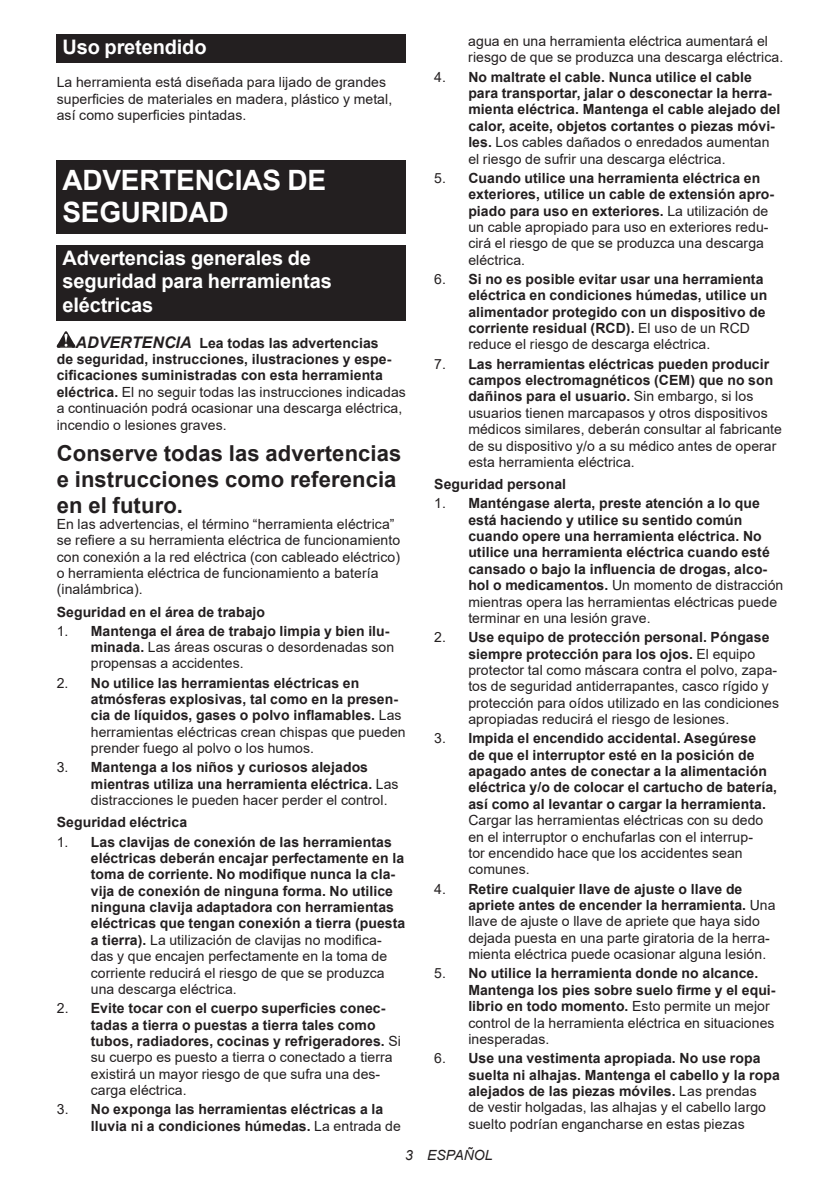
<style>
.page{position:relative;width:840px;height:1191px;background:#fff}
.page>*{position:absolute;margin:0;border:0;box-sizing:border-box;transform-origin:0 0}
.t1{font:700 28px/32.8px "Arial";letter-spacing:-.01em;color:#fff}
.t2{font:700 22px/25.8px "Arial";letter-spacing:.005em;color:#231f20}
.t3{font:700 20px/23.4px "Arial";letter-spacing:-.01em;color:#fff}
.t4{font:700 14px/16.4px "Arial";letter-spacing:.005em;color:#231f20}
.t5{font:14px/16.4px "Arial";letter-spacing:.005em;color:#231f20}
.t6{font:italic 14px "Arial";letter-spacing:.005em;color:#231f20}
.s1{font-style:italic;font-size:16px}
.s2{font-weight:400}
.s3{font-weight:700}
</style>
<div class="page">
<div style="left:57px;top:34px;width:348px;height:29px;background:#231f20"></div>
<div style="left:57px;top:160px;width:348px;height:74px;background:#231f20"></div>
<div style="left:57px;top:245px;width:348px;height:75px;background:#231f20"></div>
<svg style="left:57px;top:331px;width:18px;height:17px"></svg>
<h3 class="t3" style="left:62px;top:36px;width:145px">Uso pretendido</h3>
<p class="t5" style="left:57px;top:74px;width:337px">La herramienta está diseñada para lijado de grandes superficies de materiales en madera, plástico y metal, así como superficies pintadas.</p>
<h1 class="t1" style="left:62px;top:164px;width:265px">ADVERTENCIAS DE<br>SEGURIDAD</h1>
<h3 class="t3" style="left:62px;top:246px;width:271px">Advertencias generales de seguridad para herramientas eléctricas</h3>
<p class="t4" style="left:57px;top:335px;width:350px;text-indent:19px"><span class="s1">ADVERTENCIA</span> Lea todas las advertencias<br>de seguridad, instrucciones, ilustraciones y espe&shy;cificaciones suministradas con esta herramienta eléctrica. <span class="s2">El no seguir todas las instrucciones indicadas a continuación podrá ocasionar una descarga eléctrica, incendio o lesiones graves.</span></p>
<h2 class="t2" style="left:57px;top:440px;width:346px">Conserve todas las advertencias e instrucciones como referencia en el futuro.</h2>
<p class="t5" style="left:57px;top:515px;width:345px">En las advertencias, el término “herramienta eléctrica” se refiere a su herramienta eléctrica de funcionamiento con conexión a la red eléctrica (con cableado eléctrico) o herramienta eléctrica de funcionamiento a batería (inalámbrica).</p>
<p class="t4" style="left:57px;top:603px;width:210px">Seguridad en el área de trabajo</p>
<p class="t5" style="left:91px;top:622px;width:305px;text-indent:-34px">1. <span class="s3">Mantenga el área de trabajo limpia y bien ilu&shy;minada.</span> Las áreas oscuras o desordenadas son propensas a accidentes.</p>
<p class="t4" style="left:91px;top:674px;width:316px;text-indent:-34px"><span class="s2">2.</span> No utilice las herramientas eléctricas en atmósferas explosivas, tal como en la presen&shy;cia de líquidos, gases o polvo inflamables. <span class="s2">Las herramientas eléctricas crean chispas que pueden prender fuego al polvo o los humos.</span></p>
<p class="t4" style="left:91px;top:759px;width:309px;text-indent:-34px"><span class="s2">3.</span> Mantenga a los niños y curiosos alejados mientras utiliza una herramienta eléctrica. <span class="s2">Las distracciones le pueden hacer perder el control.</span></p>
<p class="t4" style="left:57px;top:814px;width:132px">Seguridad eléctrica</p>
<p class="t4" style="left:91px;top:833px;width:316px;text-indent:-34px"><span class="s2">1.</span> Las clavijas de conexión de las herramientas eléctricas deberán encajar perfectamente en la toma de corriente. No modifique nunca la cla&shy;vija de conexión de ninguna forma. No utilice ninguna clavija adaptadora con herramientas eléctricas que tengan conexión a tierra (puesta a tierra). <span class="s2">La utilización de clavijas no modifica&shy;das y que encajen perfectamente en la toma de corriente reducirá el riesgo de que se produzca una descarga eléctrica.</span></p>
<p class="t4" style="left:91px;top:1000px;width:311px;text-indent:-34px"><span class="s2">2.</span> Evite tocar con el cuerpo superficies conec&shy;tadas a tierra o puestas a tierra tales como tubos, radiadores, cocinas y refrigeradores. <span class="s2">Si su cuerpo es puesto a tierra o conectado a tierra existirá un mayor riesgo de que sufra una des&shy;carga eléctrica.</span></p>
<p class="t4" style="left:91px;top:1101px;width:311px;text-indent:-34px"><span class="s2">3.</span> No exponga las herramientas eléctricas a la lluvia ni a condiciones húmedas. <span class="s2">La entrada de</span></p>
<p class="t5" style="left:468px;top:33px;width:316px">agua en una herramienta eléctrica aumentará el riesgo de que se produzca una descarga eléctrica.</p>
<p class="t4" style="left:468px;top:69px;width:313px;text-indent:-34px"><span class="s2">4.</span> No maltrate el cable. Nunca utilice el cable para transportar, jalar o desconectar la herra&shy;mienta eléctrica. Mantenga el cable alejado del calor, aceite, objetos cortantes o piezas móvi&shy;les. <span class="s2">Los cables dañados o enredados aumentan el riesgo de sufrir una descarga eléctrica.</span></p>
<p class="t5" style="left:468px;top:169px;width:307px;text-indent:-34px">5. <span class="s3">Cuando utilice una herramienta eléctrica en exteriores, utilice un cable de extensión apro&shy;piado para uso en exteriores.</span> La utilización de un cable apropiado para uso en exteriores redu&shy;cirá el riesgo de que se produzca una descarga eléctrica.</p>
<p class="t4" style="left:468px;top:271px;width:300px;text-indent:-34px"><span class="s2">6.</span> Si no es posible evitar usar una herramienta eléctrica en condiciones húmedas, utilice un alimentador protegido con un dispositivo de corriente residual (RCD). <span class="s2">El uso de un RCD reduce el riesgo de descarga eléctrica.</span></p>
<p class="t5" style="left:468px;top:355px;width:315px;text-indent:-34px">7. <span class="s3">Las herramientas eléctricas pueden producir campos electromagnéticos (CEM) que no son dañinos para el usuario.</span> Sin embargo, si los usuarios tienen marcapasos y otros dispositivos médicos similares, deberán consultar al fabricante de su dispositivo y/o a su médico antes de operar esta herramienta eléctrica.</p>
<p class="t4" style="left:434px;top:476px;width:133px">Seguridad personal</p>
<p class="t4" style="left:468px;top:495px;width:316px;text-indent:-34px"><span class="s2">1.</span> Manténgase alerta, preste atención a lo que está haciendo y utilice su sentido común cuando opere una herramienta eléctrica. No utilice una herramienta eléctrica cuando esté cansado o bajo la influencia de drogas, alco&shy;hol o medicamentos. <span class="s2">Un momento de distracción mientras opera las herramientas eléctricas puede terminar en una lesión grave.</span></p>
<p class="t5" style="left:468px;top:629px;width:312px;text-indent:-34px">2. <span class="s3">Use equipo de protección personal. Póngase siempre protección para los ojos.</span> El equipo protector tal como máscara contra el polvo, zapa&shy;tos de seguridad antiderrapantes, casco rígido y protección para oídos utilizado en las condiciones apropiadas reducirá el riesgo de lesiones.</p>
<p class="t4" style="left:468px;top:730px;width:310px;text-indent:-34px"><span class="s2">3.</span> Impida el encendido accidental. Asegúrese<br>de que el interruptor esté en la posición de apagado antes de conectar a la alimentación eléctrica y/o de colocar el cartucho de batería, así como al levantar o cargar la herramienta.</p>
<p class="t5" style="left:468px;top:812px;width:296px">Cargar las herramientas eléctricas con su dedo en el interruptor o enchufarlas con el interrup&shy;tor encendido hace que los accidentes sean comunes.</p>
<p class="t5" style="left:468px;top:880px;width:308px;text-indent:-34px">4. <span class="s3">Retire cualquier llave de ajuste o llave de apriete antes de encender la herramienta.</span> Una llave de ajuste o llave de apriete que haya sido dejada puesta en una parte giratoria de la herra&shy;mienta eléctrica puede ocasionar alguna lesión.</p>
<p class="t4" style="left:468px;top:965px;width:308px;text-indent:-34px"><span class="s2">5.</span> No utilice la herramienta donde no alcance.<br>Mantenga los pies sobre suelo firme y el equi&shy;librio en todo momento. <span class="s2">Esto permite un mejor control de la herramienta eléctrica en situaciones inesperadas.</span></p>
<p class="t4" style="left:468px;top:1050px;width:313px;text-indent:-34px"><span class="s2">6.</span> Use una vestimenta apropiada. No use ropa suelta ni alhajas. Mantenga el cabello y la ropa alejados de las piezas móviles. <span class="s2">Las prendas<br>de vestir holgadas, las alhajas y el cabello largo suelto podrían engancharse en estas piezas</span></p>
<p class="t6" style="left:405px;top:1146px;width:89px">3 ESPAÑOL</p>
</div>
